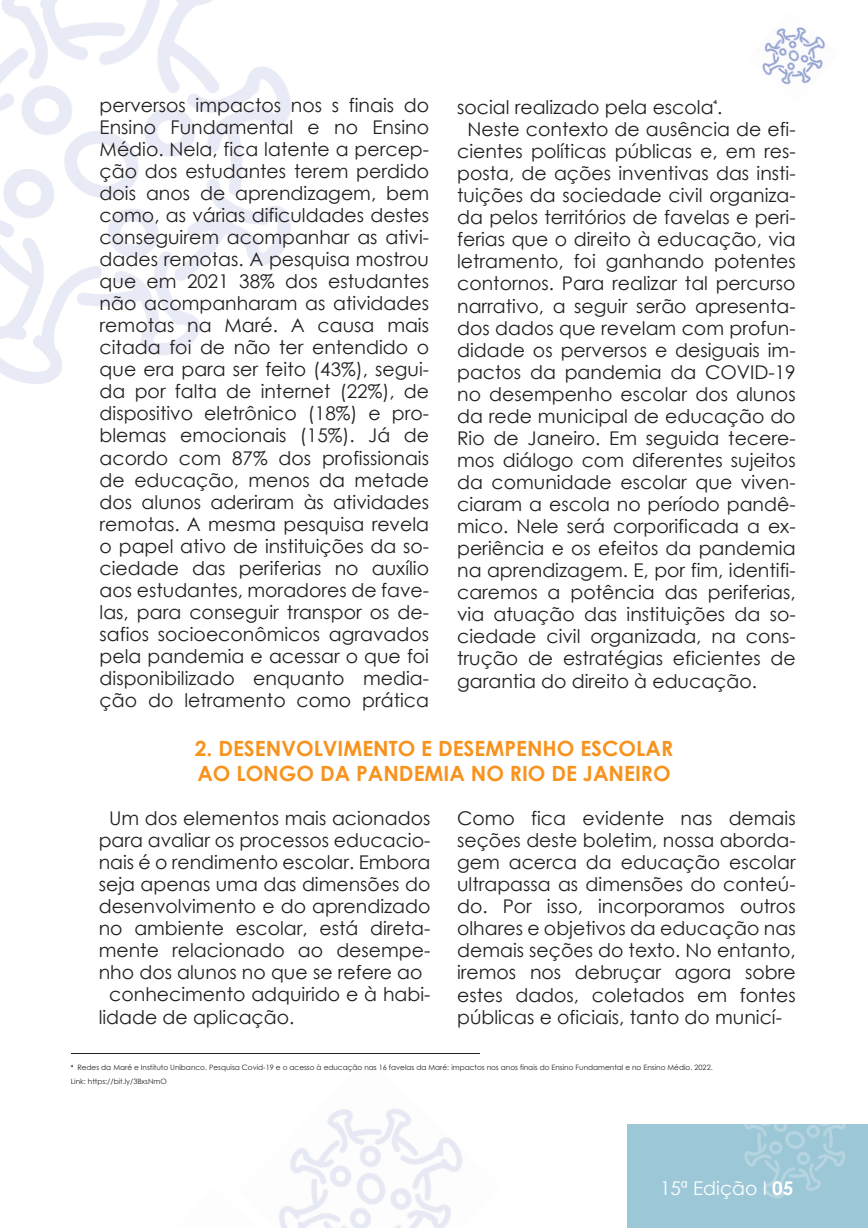
<style>
.page{position:relative;width:868px;height:1228px;background:#fff}
.page>*{position:absolute;margin:0;border:0;box-sizing:border-box;transform-origin:0 0}
.t1{font:700 21px/25.2px "Century Gothic";color:#f7931d}
.t2{font:18.9px/22px "Century Gothic";color:#231f20;text-align:justify}
.t3{font:18.9px "Century Gothic";color:#fff}
.t4{font:7.35px/14px "Century Gothic";color:#231f20}
.s1{font-size:19.25px}
.s2{font-family:"Arial"}
.s3{font-weight:700}
</style>
<div class="page">
<div style="left:628px;top:1124px;width:240px;height:104px;background:#9bc7d7"></div>
<img style="left:744px;top:1124px;width:102px;height:75px">
<img style="left:762px;top:27px;width:64px;height:58px">
<img style="left:369px;top:1109px;width:93px;height:97px">
<img style="left:423px;top:1161px;width:39px;height:67px">
<img style="left:290px;top:1111px;width:79px;height:87px">
<img style="left:334px;top:1162px;width:80px;height:66px">
<img style="left:397px;top:1206px;width:35px;height:22px">
<svg style="left:428px;top:1223px;width:9px;height:5px"></svg>
<svg style="left:393px;top:1224px;width:8px;height:4px"></svg>
<img style="left:317px;top:1198px;width:44px;height:30px">
<svg style="left:358px;top:1224px;width:7px;height:4px"></svg>
<img style="left:279px;top:1164px;width:38px;height:64px">
<img style="left:308px;top:1216px;width:21px;height:12px">
<svg style="left:306px;top:1225px;width:5px;height:3px"></svg>
<img style="left:0;top:0;width:291px;height:384px">
<hr style="left:71px;top:1053px;width:409px;height:1px;background:#231f20">
<p class="t2" style="left:100px;top:93px;width:331px">perversos impactos nos s finais do Ensino Fundamental e no Ensino Médio. Nela, fica latente a percep&shy;ção dos estudantes terem perdido dois anos de aprendizagem, bem como, as várias dificuldades destes conseguirem acompanhar as ativi&shy;dades remotas. A pesquisa mostrou que em 2021 38% dos estudantes não acompanharam as atividades remotas na Maré. A causa mais citada foi de não ter entendido o que era para ser feito (43%), segui&shy;da por falta de internet (22%), de dispositivo eletrônico (18%) e pro&shy;blemas emocionais (15%). Já de acordo com 87% dos profissionais de educação, menos da metade dos alunos aderiram às atividades remotas. A mesma pesquisa revela o papel ativo de instituições da so&shy;ciedade das periferias no auxílio aos estudantes, moradores de fave&shy;las, para conseguir transpor os de&shy;safios socioeconômicos agravados pela pandemia e acessar o que foi disponibilizado enquanto media&shy;ção do letramento como prática</p>
<p class="t2" style="left:457px;top:96px;width:267px">social realizado <span class="s1">pela</span> escola<sup>⁴</sup>.</p>
<p class="t2" style="left:468px;top:118px;width:330px">Neste contexto de ausência de efi-</p>
<p class="t2" style="left:457px;top:140px;width:340px">cientes políticas públicas e, em res-</p>
<p class="t2" style="left:457px;top:162px;width:340px">posta, de ações inventivas das insti-</p>
<p class="t2" style="left:457px;top:184px;width:340px">tuições da sociedade civil organiza-</p>
<p class="t2" style="left:457px;top:206px;width:340px">da pelos territórios de favelas e peri-</p>
<p class="t2" style="left:457px;top:228px;width:340px">ferias que o direito à educação, via</p>
<p class="t2" style="left:457px;top:250px;width:340px">letramento, foi ganhando potentes</p>
<p class="t2" style="left:457px;top:272px;width:340px">contornos. Para realizar tal percurso</p>
<p class="t2" style="left:457px;top:294px;width:340px">narrativo, a seguir serão apresenta-</p>
<p class="t2" style="left:457px;top:316px;width:340px">dos dados que revelam com profun-</p>
<p class="t2" style="left:457px;top:338px;width:340px">didade os perversos e desiguais im-</p>
<p class="t2" style="left:457px;top:361px;width:340px">pactos da pandemia da COVID-19</p>
<p class="t2" style="left:457px;top:383px;width:340px">no desempenho escolar dos alunos</p>
<p class="t2" style="left:457px;top:405px;width:340px">da rede municipal de educação do</p>
<p class="t2" style="left:457px;top:427px;width:340px">Rio de Janeiro. Em seguida tecere-</p>
<p class="t2" style="left:457px;top:449px;width:340px">mos diálogo com diferentes sujeitos</p>
<p class="t2" style="left:457px;top:471px;width:340px">da comunidade escolar que viven-</p>
<p class="t2" style="left:457px;top:493px;width:340px">ciaram a escola no período pandê-</p>
<p class="t2" style="left:457px;top:515px;width:340px">mico. Nele será corporificada a ex-</p>
<p class="t2" style="left:457px;top:537px;width:340px">periência e os efeitos da pandemia</p>
<p class="t2" style="left:457px;top:559px;width:340px">na aprendizagem. E, por fim, identifi-</p>
<p class="t2" style="left:457px;top:581px;width:340px">caremos a potência das periferias,</p>
<p class="t2" style="left:457px;top:603px;width:340px">via atuação das instituições da so-</p>
<p class="t2" style="left:457px;top:625px;width:340px">ciedade civil organizada, na cons-</p>
<p class="t2" style="left:457px;top:647px;width:340px">trução de estratégias eficientes de</p>
<p class="t2" style="left:457px;top:669px;width:301px">garantia do direito à educação.</p>
<p class="t1" style="left:195px;top:735px;width:480px">2. DESENVOLVIMENTO E DESEMPENHO ESCOLAR<br>AO LONGO DA PANDEMIA NO RIO DE JANEIRO</p>
<p class="t2" style="left:109px;top:807px;width:323px">Um dos elementos mais acionados</p>
<p class="t2" style="left:99px;top:829px;width:333px">para avaliar os processos educacio-</p>
<p class="t2" style="left:99px;top:851px;width:333px">nais é o rendimento escolar. Embora</p>
<p class="t2" style="left:99px;top:873px;width:333px">seja apenas uma das dimensões do</p>
<p class="t2" style="left:99px;top:895px;width:333px">desenvolvimento e do aprendizado</p>
<p class="t2" style="left:99px;top:917px;width:333px">no ambiente escolar, está direta-</p>
<p class="t2" style="left:99px;top:939px;width:333px">mente relacionado ao desempe-</p>
<p class="t2" style="left:99px;top:961px;width:325px">nho dos alunos no que se refere ao</p>
<p class="t2" style="left:109px;top:983px;width:323px">conhecimento adquirido e à habi-</p>
<p class="t2" style="left:99px;top:1005px;width:197px">lidade de aplicação.</p>
<p class="t2" style="left:457px;top:807px;width:340px">Como fica evidente nas demais seções deste boletim, nossa aborda&shy;gem acerca da educação escolar ultrapassa as dimensões do conteú&shy;do. Por isso, incorporamos outros olhares e objetivos da educação nas demais seções do texto. No entanto, iremos nos debruçar agora sobre estes dados, coletados em fontes públicas e oficiais, tanto do municí-</p>
<p class="t4" style="left:71px;top:1060px;width:643px"><span class="s2">⁴</span> Redes da Maré e Instituto Unibanco. Pesquisa Covid-19 e o acesso à educação nas 16 favelas da Maré: impactos nos anos finais do Ensino Fundamental e no Ensino Médio. 2022.<br>Link: https://bit.ly/3BxsNmO</p>
<p class="t3" style="left:660px;top:1175px;width:135px">15ª Edição I <span class="s3">05</span></p>
</div>
